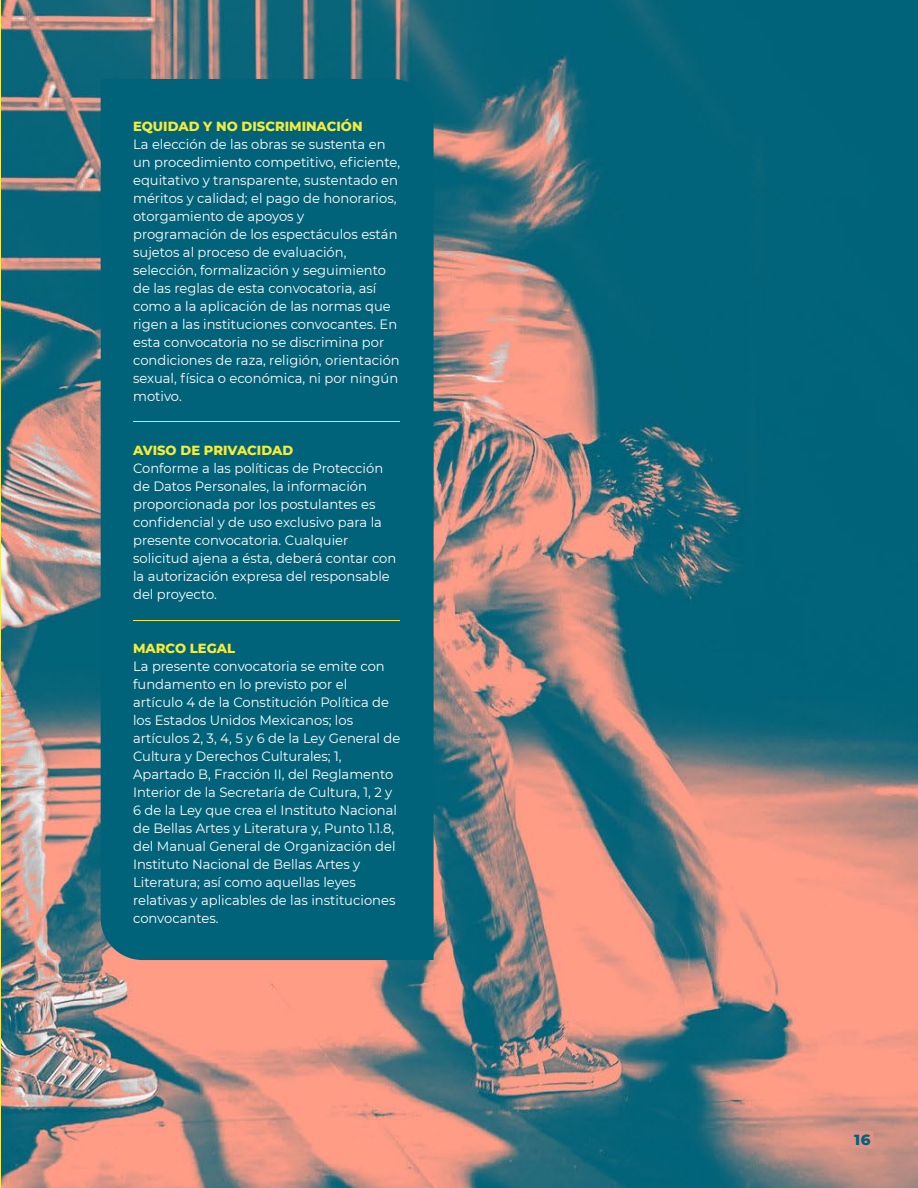
<style>
.page{position:relative;width:918px;height:1188px;background:#fff}
.page>*{position:absolute;margin:0;border:0;box-sizing:border-box;transform-origin:0 0}
.t1{font:800 15px "Montserrat";color:#00637a}
.t2{font:13.5px/18px "Montserrat";color:#fff}
.t3{font:800 13.5px "Montserrat";color:#f4eb3d}
</style>
<div class="page">
<img style="left:1px;top:0;width:917px;height:1188px">
<hr style="left:0;top:0;width:1px;height:1188px;background:#f4eb55">
<div style="left:101px;top:79px;width:333px;height:881px;background:#00637a"></div>
<div style="left:851px;top:1132px;width:22px;height:16px;background:#e09384"></div>
<hr style="left:133px;top:421px;width:267px;height:1px;background:#f4eb3d">
<hr style="left:133px;top:621px;width:267px;height:1px;background:#f4eb3d">
<p class="t3" style="left:133px;top:116px;width:231px">EQUIDAD Y NO DISCRIMINACIÓN</p>
<p class="t2" style="left:133px;top:135px;width:269px">La elección de las obras se sustenta en un procedimiento competitivo, eficiente, equitativo y transparente, sustentado en méritos y calidad; el pago de honorarios, otorgamiento de apoyos y programación de los espectáculos están sujetos al proceso de evaluación, selección, formalización y seguimiento de las reglas de esta convocatoria, así como a la aplicación de las normas que rigen a las instituciones convocantes. En esta convocatoria no se discrimina por condiciones de raza, religión, orientación sexual, física o económica, ni por ningún motivo.</p>
<p class="t3" style="left:133px;top:440px;width:162px">AVISO DE PRIVACIDAD</p>
<p class="t2" style="left:133px;top:459px;width:265px">Conforme a las políticas de Protección de Datos Personales, la información proporcionada por los postulantes es confidencial y de uso exclusivo para la presente convocatoria. Cualquier solicitud ajena a ésta, deberá contar con la autorización expresa del responsable del proyecto.</p>
<p class="t3" style="left:133px;top:638px;width:103px">MARCO LEGAL</p>
<p class="t2" style="left:133px;top:657px;width:269px">La presente convocatoria se emite con fundamento en lo previsto por el artículo 4 de la Constitución Política de los Estados Unidos Mexicanos; los artículos 2, 3, 4, 5 y 6 de la Ley General de Cultura y Derechos Culturales; 1, Apartado B, Fracción II, del Reglamento Interior de la Secretaría de Cultura, 1, 2 y 6 de la Ley que crea el Instituto Nacional de Bellas Artes y Literatura y, Punto 1.1.8, del Manual General de Organización del Instituto Nacional de Bellas Artes y Literatura; así como aquellas leyes relativas y aplicables de las instituciones convocantes.</p>
<p class="t1" style="left:854px;top:1129px;width:18px">16</p>
</div>
